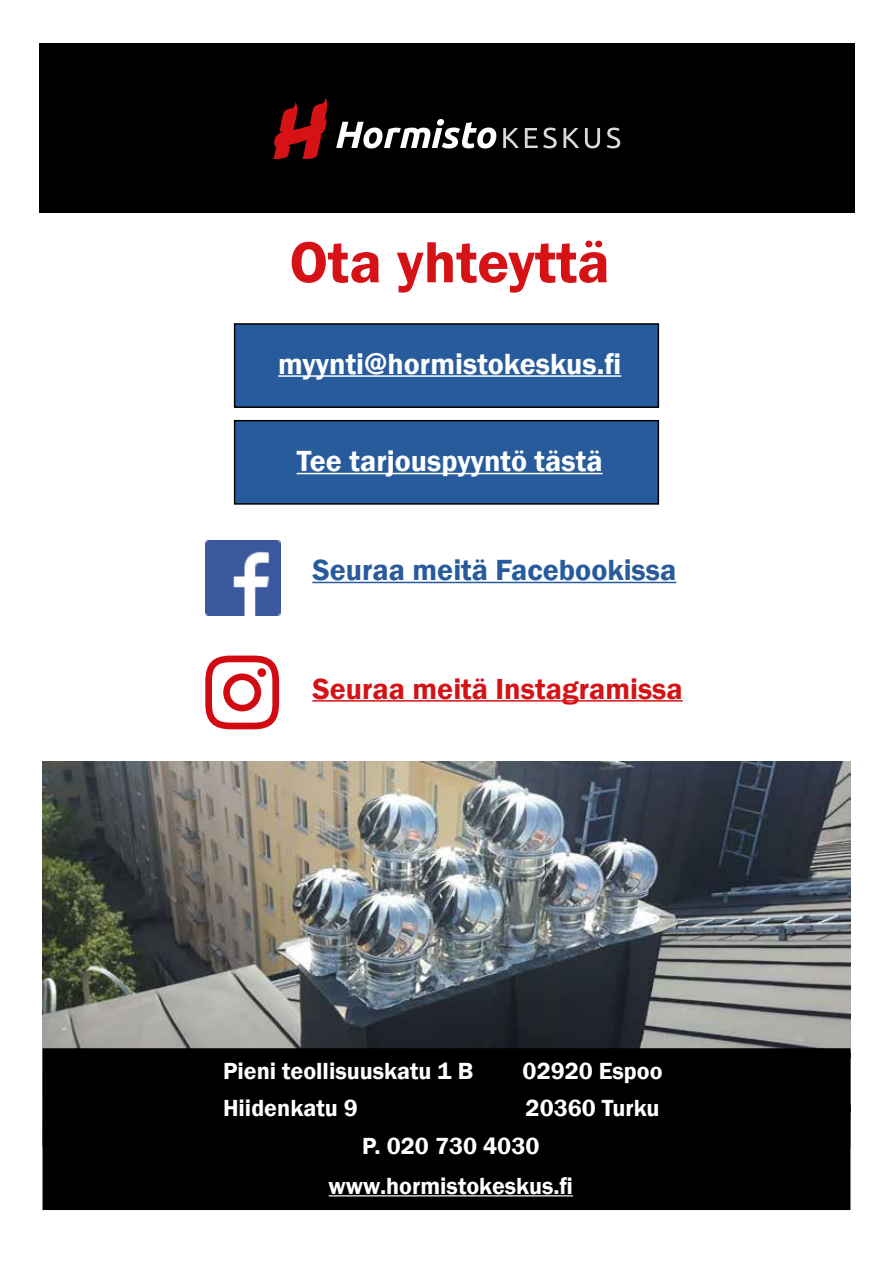
<style>
.page{position:relative;width:893px;height:1263px;background:#fff}
.page>*{position:absolute;margin:0;border:0;box-sizing:border-box;transform-origin:0 0}
.t1{font:600 60px "Franklin Gothic";color:#d51317}
.t2{font:600 30px "Franklin Gothic";color:#fff}
.t3{font:600 30px "Franklin Gothic";color:#d51317}
.t4{font:600 30px "Franklin Gothic";color:#275b9b}
.t5{font:600 24px/37.5px "Franklin Gothic";color:#fff}
</style>
<div class="page">
<img style="left:43px;top:761px;width:807px;height:287px">
<div style="left:235px;top:324px;width:423px;height:83px;background:#275b9b"></div>
<div style="left:234px;top:323px;width:425px;height:85px;border:2px solid #000"></div>
<div style="left:235px;top:421px;width:423px;height:83px;background:#275b9b"></div>
<div style="left:234px;top:420px;width:425px;height:85px;border:2px solid #000"></div>
<div style="left:43px;top:1049px;width:807px;height:160px;background:#000"></div>
<div style="left:43px;top:1048px;width:807px;height:162px;border:2px solid #000"></div>
<hr style="left:329px;top:1195px;width:244px;height:1px;background:#fff">
<hr style="left:278px;top:375px;width:343px;height:2px;background:#fff">
<hr style="left:297px;top:473px;width:306px;height:1px;background:#fff">
<div style="left:39px;top:43px;width:816px;height:170px;background:#000"></div>
<svg style="left:503px;top:128px;width:16px;height:20px"></svg>
<svg style="left:525px;top:128px;width:32px;height:20px"></svg>
<svg style="left:563px;top:128px;width:16px;height:20px"></svg>
<svg style="left:585px;top:128px;width:15px;height:20px"></svg>
<svg style="left:607px;top:128px;width:13px;height:20px"></svg>
<svg style="left:336px;top:119px;width:160px;height:29px"></svg>
<svg style="left:273px;top:97px;width:55px;height:62px"></svg>
<img style="left:205px;top:540px;width:75px;height:75px">
<hr style="left:312px;top:582px;width:364px;height:1px;background:#275b9b">
<svg style="left:205px;top:655px;width:74px;height:74px"></svg>
<div style="left:257px;top:668px;width:9px;height:9px;background:#d20a11;border-radius:50%"></div>
<hr style="left:312px;top:700px;width:371px;height:2px;background:#d51317">
<h1 class="t1" style="left:290px;top:225px;width:322px">Ota yhteyttä</h1>
<p class="t2" style="left:278px;top:345px;width:345px">myynti@hormistokeskus.fi</p>
<p class="t2" style="left:297px;top:443px;width:308px">Tee tarjouspyyntö tästä</p>
<p class="t4" style="left:312px;top:552px;width:365px">Seuraa meitä Facebookissa</p>
<p class="t3" style="left:312px;top:670px;width:372px">Seuraa meitä Instagramissa</p>
<p class="t5" style="left:223px;top:1052px;width:252px">Pieni teollisuuskatu 1 B</p>
<p class="t5" style="left:523px;top:1052px;width:141px">02920 Espoo</p>
<p class="t5" style="left:223px;top:1089px;width:136px">Hiidenkatu 9</p>
<p class="t5" style="left:362px;top:1089px;width:299px;text-indent:163px">20360 Turku<br>P. 020 730 4030</p>
<p class="t5" style="left:329px;top:1167px;width:246px">www.hormistokeskus.fi</p>
</div>
